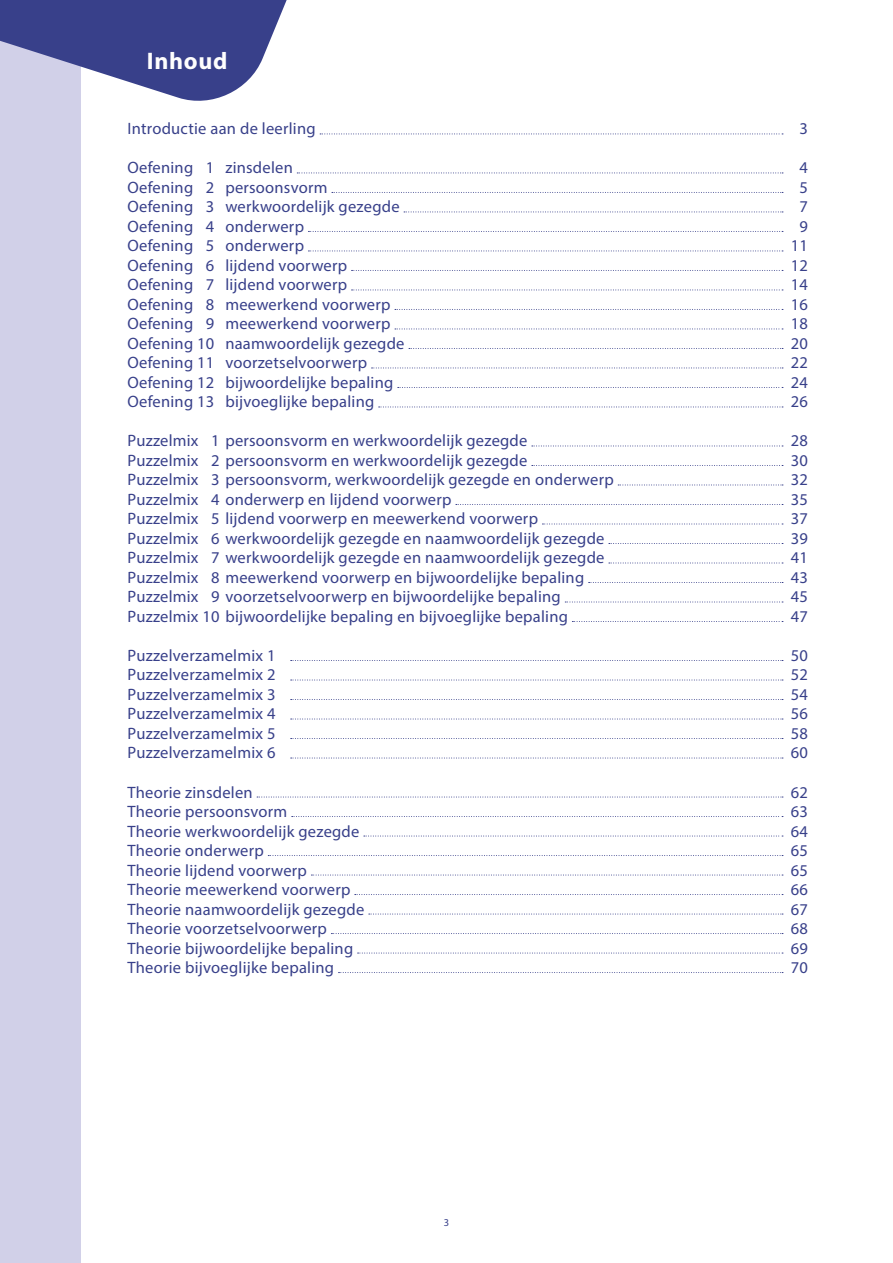
<style>
.page{position:relative;width:893px;height:1263px;background:#fff}
.page>*{position:absolute;margin:0;border:0;box-sizing:border-box;transform-origin:0 0}
.t1{font:700 24px "Myriad Pro";letter-spacing:.03em;color:#fefefe}
.t2{font:16.5px "Myriad Pro";letter-spacing:.015em;color:#38408a}
.t3{font:10.5px "Myriad Pro";color:#38408a}
</style>
<div class="page">
<div style="left:0;top:0;width:81px;height:1263px;background:#d1d0e8"></div>
<svg style="left:320px;top:134px;width:463px;height:1px"></svg>
<svg style="left:297px;top:173px;width:486px;height:1px"></svg>
<svg style="left:332px;top:192px;width:451px;height:1px"></svg>
<svg style="left:404px;top:212px;width:379px;height:1px"></svg>
<svg style="left:308px;top:231px;width:475px;height:1px"></svg>
<svg style="left:308px;top:251px;width:475px;height:1px"></svg>
<svg style="left:352px;top:270px;width:431px;height:1px"></svg>
<svg style="left:352px;top:290px;width:431px;height:1px"></svg>
<svg style="left:395px;top:309px;width:388px;height:1px"></svg>
<svg style="left:395px;top:329px;width:388px;height:1px"></svg>
<svg style="left:409px;top:348px;width:374px;height:1px"></svg>
<svg style="left:372px;top:368px;width:411px;height:1px"></svg>
<svg style="left:398px;top:387px;width:385px;height:1px"></svg>
<svg style="left:379px;top:407px;width:404px;height:1px"></svg>
<svg style="left:532px;top:446px;width:251px;height:1px"></svg>
<svg style="left:532px;top:465px;width:251px;height:1px"></svg>
<svg style="left:618px;top:485px;width:165px;height:1px"></svg>
<svg style="left:456px;top:504px;width:327px;height:1px"></svg>
<svg style="left:542px;top:524px;width:241px;height:1px"></svg>
<svg style="left:609px;top:543px;width:174px;height:1px"></svg>
<svg style="left:609px;top:563px;width:174px;height:1px"></svg>
<svg style="left:589px;top:582px;width:194px;height:1px"></svg>
<svg style="left:565px;top:602px;width:218px;height:1px"></svg>
<svg style="left:572px;top:621px;width:211px;height:1px"></svg>
<svg style="left:291px;top:660px;width:492px;height:1px"></svg>
<svg style="left:291px;top:680px;width:492px;height:1px"></svg>
<svg style="left:291px;top:699px;width:492px;height:1px"></svg>
<svg style="left:291px;top:719px;width:492px;height:1px"></svg>
<svg style="left:291px;top:738px;width:492px;height:1px"></svg>
<svg style="left:291px;top:758px;width:492px;height:1px"></svg>
<svg style="left:257px;top:797px;width:526px;height:1px"></svg>
<svg style="left:292px;top:816px;width:491px;height:1px"></svg>
<svg style="left:364px;top:836px;width:419px;height:1px"></svg>
<svg style="left:268px;top:855px;width:515px;height:1px"></svg>
<svg style="left:311px;top:875px;width:472px;height:1px"></svg>
<svg style="left:355px;top:894px;width:428px;height:1px"></svg>
<svg style="left:369px;top:914px;width:414px;height:1px"></svg>
<svg style="left:331px;top:933px;width:452px;height:1px"></svg>
<svg style="left:358px;top:953px;width:425px;height:1px"></svg>
<svg style="left:338px;top:972px;width:445px;height:1px"></svg>
<svg style="left:0;top:0;width:287px;height:101px"></svg>
<h1 class="t1" style="left:147px;top:45px;width:82px">Inhoud</h1>
<p class="t2" style="left:128px;top:119px;width:190px">Introductie aan de leerling</p>
<p class="t2" style="left:799px;top:119px;width:10px">3</p>
<p class="t2" style="left:128px;top:158px;width:167px">Oefening 1 zinsdelen</p>
<p class="t2" style="left:799px;top:158px;width:10px">4</p>
<p class="t2" style="left:128px;top:177px;width:201px">Oefening 2 persoonsvorm</p>
<p class="t2" style="left:799px;top:177px;width:10px">5</p>
<p class="t2" style="left:128px;top:197px;width:274px">Oefening 3 werkwoordelijk gezegde</p>
<p class="t2" style="left:799px;top:197px;width:10px">7</p>
<p class="t2" style="left:128px;top:216px;width:178px">Oefening 4 onderwerp</p>
<p class="t2" style="left:799px;top:216px;width:10px">9</p>
<p class="t2" style="left:128px;top:236px;width:178px">Oefening 5 onderwerp</p>
<p class="t2" style="left:791px;top:236px;width:19px">11</p>
<p class="t2" style="left:128px;top:255px;width:221px">Oefening 6 lijdend voorwerp</p>
<p class="t2" style="left:791px;top:255px;width:19px">12</p>
<p class="t2" style="left:128px;top:275px;width:221px">Oefening 7 lijdend voorwerp</p>
<p class="t2" style="left:791px;top:275px;width:19px">14</p>
<p class="t2" style="left:128px;top:294px;width:265px">Oefening 8 meewerkend voorwerp</p>
<p class="t2" style="left:791px;top:294px;width:19px">16</p>
<p class="t2" style="left:128px;top:314px;width:265px">Oefening 9 meewerkend voorwerp</p>
<p class="t2" style="left:791px;top:314px;width:19px">18</p>
<p class="t2" style="left:128px;top:333px;width:279px">Oefening 10 naamwoordelijk gezegde</p>
<p class="t2" style="left:791px;top:333px;width:19px">20</p>
<p class="t2" style="left:128px;top:353px;width:241px">Oefening 11 voorzetselvoorwerp</p>
<p class="t2" style="left:791px;top:353px;width:19px">22</p>
<p class="t2" style="left:128px;top:372px;width:267px">Oefening 12 bijwoordelijke bepaling</p>
<p class="t2" style="left:791px;top:372px;width:19px">24</p>
<p class="t2" style="left:128px;top:392px;width:248px">Oefening 13 bijvoeglijke bepaling</p>
<p class="t2" style="left:791px;top:392px;width:19px">26</p>
<p class="t2" style="left:128px;top:431px;width:401px">Puzzelmix 1 persoonsvorm en werkwoordelijk gezegde</p>
<p class="t2" style="left:791px;top:431px;width:19px">28</p>
<p class="t2" style="left:128px;top:450px;width:401px">Puzzelmix 2 persoonsvorm en werkwoordelijk gezegde</p>
<p class="t2" style="left:791px;top:450px;width:19px">30</p>
<p class="t2" style="left:128px;top:470px;width:488px">Puzzelmix 3 persoonsvorm, werkwoordelijk gezegde en onderwerp</p>
<p class="t2" style="left:791px;top:470px;width:19px">32</p>
<p class="t2" style="left:128px;top:489px;width:325px">Puzzelmix 4 onderwerp en lijdend voorwerp</p>
<p class="t2" style="left:791px;top:489px;width:19px">35</p>
<p class="t2" style="left:128px;top:509px;width:412px">Puzzelmix 5 lijdend voorwerp en meewerkend voorwerp</p>
<p class="t2" style="left:791px;top:509px;width:19px">37</p>
<p class="t2" style="left:128px;top:528px;width:478px">Puzzelmix 6 werkwoordelijk gezegde en naamwoordelijk gezegde</p>
<p class="t2" style="left:791px;top:528px;width:19px">39</p>
<p class="t2" style="left:128px;top:548px;width:478px">Puzzelmix 7 werkwoordelijk gezegde en naamwoordelijk gezegde</p>
<p class="t2" style="left:791px;top:548px;width:19px">41</p>
<p class="t2" style="left:128px;top:567px;width:458px">Puzzelmix 8 meewerkend voorwerp en bijwoordelijke bepaling</p>
<p class="t2" style="left:791px;top:567px;width:19px">43</p>
<p class="t2" style="left:128px;top:587px;width:435px">Puzzelmix 9 voorzetselvoorwerp en bijwoordelijke bepaling</p>
<p class="t2" style="left:791px;top:587px;width:19px">45</p>
<p class="t2" style="left:128px;top:606px;width:442px">Puzzelmix 10 bijwoordelijke bepaling en bijvoeglijke bepaling</p>
<p class="t2" style="left:791px;top:606px;width:19px">47</p>
<p class="t2" style="left:128px;top:645px;width:149px">Puzzelverzamelmix 1</p>
<p class="t2" style="left:791px;top:645px;width:19px">50</p>
<p class="t2" style="left:128px;top:665px;width:149px">Puzzelverzamelmix 2</p>
<p class="t2" style="left:791px;top:665px;width:19px">52</p>
<p class="t2" style="left:128px;top:684px;width:149px">Puzzelverzamelmix 3</p>
<p class="t2" style="left:791px;top:684px;width:19px">54</p>
<p class="t2" style="left:128px;top:704px;width:149px">Puzzelverzamelmix 4</p>
<p class="t2" style="left:791px;top:704px;width:19px">56</p>
<p class="t2" style="left:128px;top:723px;width:149px">Puzzelverzamelmix 5</p>
<p class="t2" style="left:791px;top:723px;width:19px">58</p>
<p class="t2" style="left:128px;top:743px;width:149px">Puzzelverzamelmix 6</p>
<p class="t2" style="left:791px;top:743px;width:19px">60</p>
<p class="t2" style="left:128px;top:782px;width:127px">Theorie zinsdelen</p>
<p class="t2" style="left:791px;top:782px;width:19px">62</p>
<p class="t2" style="left:128px;top:801px;width:161px">Theorie persoonsvorm</p>
<p class="t2" style="left:791px;top:801px;width:19px">63</p>
<p class="t2" style="left:128px;top:821px;width:233px">Theorie werkwoordelijk gezegde</p>
<p class="t2" style="left:791px;top:821px;width:19px">64</p>
<p class="t2" style="left:128px;top:840px;width:138px">Theorie onderwerp</p>
<p class="t2" style="left:791px;top:840px;width:19px">65</p>
<p class="t2" style="left:128px;top:860px;width:181px">Theorie lijdend voorwerp</p>
<p class="t2" style="left:791px;top:860px;width:19px">65</p>
<p class="t2" style="left:128px;top:879px;width:224px">Theorie meewerkend voorwerp</p>
<p class="t2" style="left:791px;top:879px;width:19px">66</p>
<p class="t2" style="left:128px;top:899px;width:238px">Theorie naamwoordelijk gezegde</p>
<p class="t2" style="left:791px;top:899px;width:19px">67</p>
<p class="t2" style="left:128px;top:918px;width:201px">Theorie voorzetselvoorwerp</p>
<p class="t2" style="left:791px;top:918px;width:19px">68</p>
<p class="t2" style="left:128px;top:938px;width:227px">Theorie bijwoordelijke bepaling</p>
<p class="t2" style="left:791px;top:938px;width:19px">69</p>
<p class="t2" style="left:128px;top:957px;width:208px">Theorie bijvoeglijke bepaling</p>
<p class="t2" style="left:791px;top:957px;width:19px">70</p>
<p class="t3" style="left:444px;top:1216px;width:7px">3</p>
</div>
